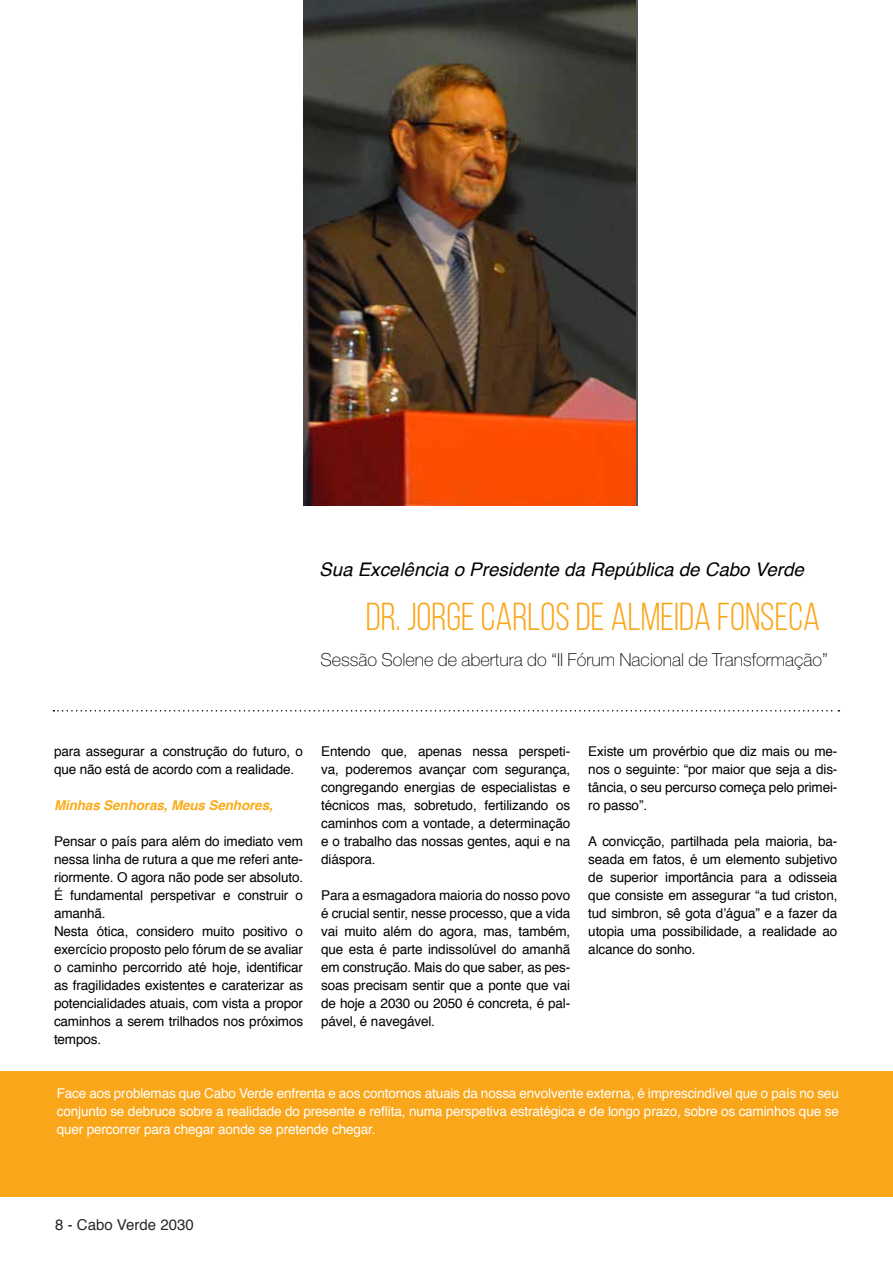
<style>
.page{position:relative;width:893px;height:1263px;background:#fff}
.page>*{position:absolute;margin:0;border:0;box-sizing:border-box;transform-origin:0 0}
.t1{font:39px "Bebas Neue";color:#faa61a}
.t2{font:italic 18.75px "Helvetica";color:#000}
.t3{font:100 18px "Helvetica Neue";color:#000}
.t4{font:15px "Helvetica";color:#292829}
.t5{font:13.5px/18px "Helvetica";letter-spacing:-.01em;color:#000;text-align:justify}
.t6{font:13.5px/18px "Helvetica";letter-spacing:-.01em;color:#fff;text-align:justify}
.t7{font:italic 700 13.5px "Helvetica";letter-spacing:-.01em;color:#fbab18}
</style>
<div class="page">
<svg style="left:53px;top:710px;width:786px;height:1px"></svg>
<img style="left:303px;top:0;width:332px;height:505px">
<div style="left:0;top:1071px;width:893px;height:126px;background:#faa61a"></div>
<h2 class="t2" style="left:319px;top:555px;width:486px">Sua Excelência o Presidente da República de Cabo Verde</h2>
<h1 class="t1" style="left:366px;top:596px;width:456px">DR. JORGE CARLOS DE ALMEIDA FONSECA</h1>
<h3 class="t3" style="left:320px;top:649px;width:509px">Sessão Solene de abertura do “II Fórum Nacional de Transformação”</h3>
<p class="t5" style="left:54px;top:743px;width:251px">para assegurar a construção do futuro, o que não está de acordo com a realidade.</p>
<p class="t7" style="left:54px;top:794px;width:220px">Minhas Senhoras, Meus Senhores,</p>
<p class="t5" style="left:54px;top:833px;width:251px;text-align:left">Pensar o país para além do imediato vem nessa linha de rutura a que me referi ante&shy;riormente. O agora não pode ser absoluto.<br>É fundamental perspetivar e construir o amanhã.<br>Nesta ótica, considero muito positivo o exercício proposto pelo fórum de se avaliar o caminho percorrido até hoje, identificar as fragilidades existentes e caraterizar as potencialidades atuais, com vista a propor caminhos a serem trilhados nos próximos tempos.</p>
<p class="t5" style="left:321px;top:743px;width:251px">Entendo que, apenas nessa perspeti&shy;va, poderemos avançar com segurança, congregando energias de especialistas e técnicos mas, sobretudo, fertilizando os caminhos com a vontade, a determinação e o trabalho das nossas gentes, aqui e na diáspora.</p>
<p class="t5" style="left:321px;top:887px;width:251px">Para a esmagadora maioria do nosso povo é crucial sentir, nesse processo, que a vida vai muito além do agora, mas, também, que esta é parte indissolúvel do amanhã em construção. Mais do que saber, as pes&shy;soas precisam sentir que a ponte que vai de hoje a 2030 ou 2050 é concreta, é pal&shy;pável, é navegável.</p>
<p class="t5" style="left:588px;top:743px;width:251px">Existe um provérbio que diz mais ou me&shy;nos o seguinte: “por maior que seja a dis&shy;tância, o seu percurso começa pelo primei&shy;ro passo”.</p>
<p class="t5" style="left:588px;top:833px;width:251px">A convicção, partilhada pela maioria, ba&shy;seada em fatos, é um elemento subjetivo de superior importância para a odisseia que consiste em assegurar “a tud criston, tud simbron, sê gota d’água” e a fazer da utopia uma possibilidade, a realidade ao alcance do sonho.</p>
<p class="t6" style="left:57px;top:1085px;width:784px">Face aos problemas que Cabo Verde enfrenta e aos contornos atuais da nossa envolvente externa, é imprescindível que o país no seu conjunto se debruce sobre a realidade do presente e reflita, numa perspetiva estratégica e de longo prazo, sobre os caminhos que se quer percorrer para chegar aonde se pretende chegar.</p>
<p class="t4" style="left:55px;top:1213px;width:140px">8 - Cabo Verde 2030</p>
</div>
